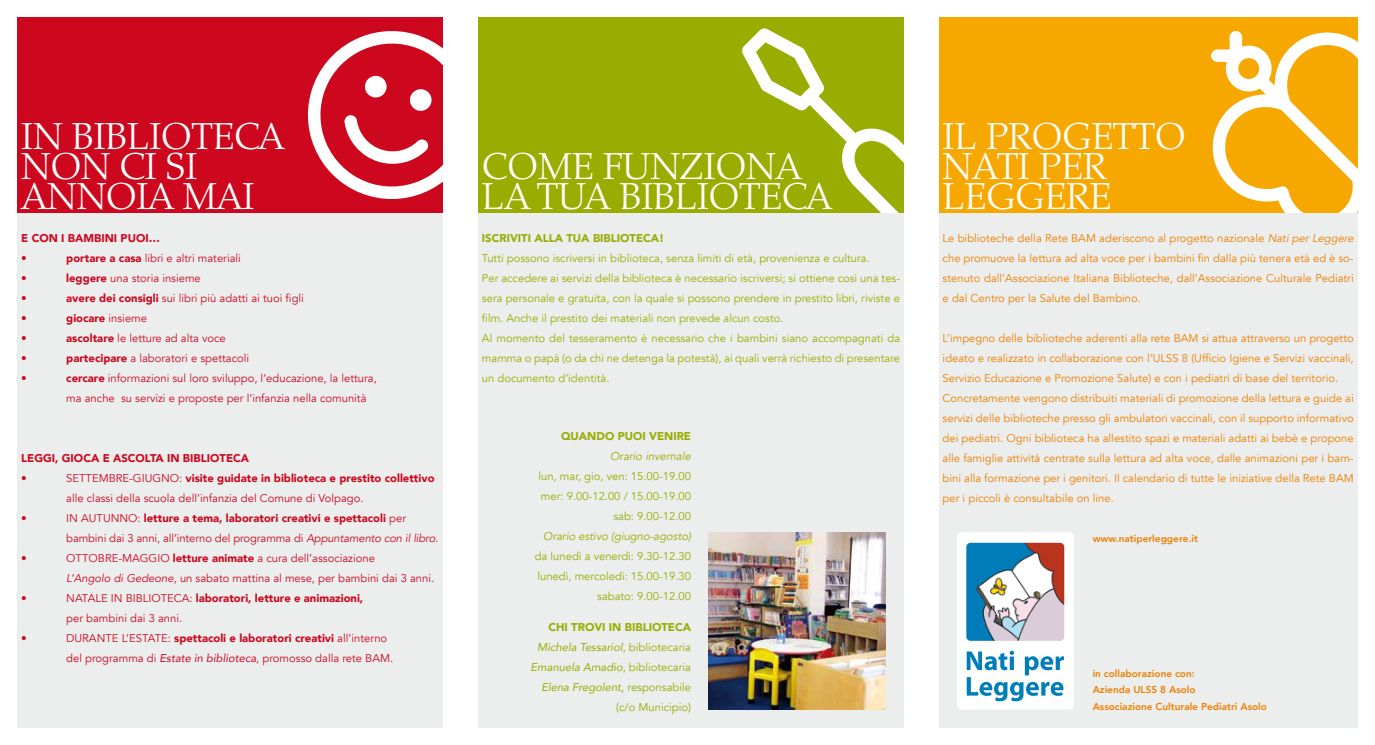
<style>
.page{position:relative;width:1375px;height:745px;background:#fff}
.page>*{position:absolute;margin:0;border:0;box-sizing:border-box;transform-origin:0 0}
.t1{font:300 37.5px/30px "Palatino";color:#fff}
.t2{font:11.25px/20px "Avenir";color:#ee7f00;text-align:justify}
.t3{font:11.25px/20px "Avenir";color:#cd071e}
.t4{font:11.25px/20px "Avenir";color:#99ac00;text-align:right}
.t5{font:900 11.25px/20px "Avenir";color:#cd071e}
.t6{font:900 11.25px "Avenir";color:#99ac00}
.t7{font:italic 11.25px "Avenir";color:#99ac00}
.t8{font:800 10px/16.2px "Avenir";color:#ee7f00}
.s1{font-weight:900}
.s2{font-weight:400}
.s3{font-style:italic}
</style>
<div class="page">
<div style="left:18px;top:213px;width:425px;height:513px;background:#eceded"></div>
<div style="left:18px;top:18px;width:425px;height:195px;background:#cd071e"></div>
<div style="left:478px;top:18px;width:426px;height:195px;background:#99ac00"></div>
<svg style="left:307px;top:31px;width:136px;height:168px"></svg>
<svg style="left:742px;top:28px;width:162px;height:185px"></svg>
<div style="left:478px;top:213px;width:426px;height:513px;background:#eceded"></div>
<div style="left:939px;top:18px;width:418px;height:195px;background:#f7a800"></div>
<svg style="left:1211px;top:27px;width:147px;height:208px"></svg>
<div style="left:939px;top:213px;width:418px;height:513px;background:#eceded"></div>
<img style="left:709px;top:532px;width:177px;height:177px">
<div style="left:957px;top:531px;width:117px;height:178px;background:#fff;border-radius:5px"></div>
<svg style="left:967px;top:650px;width:97px;height:50px"></svg>
<img style="left:966px;top:542px;width:98px;height:98px">
<h1 class="t1" style="left:21px;top:122px;width:265px">IN BIBLIOTECA<br>NON CI SI<br>ANNOIA MAI</h1>
<p class="t5" style="left:21px;top:227px;width:86px">E CON I BAMBINI</p>
<p class="t5" style="left:121px;top:227px;width:41px">PUOI …</p>
<p class="t3" style="left:21px;top:248px;width:7px">•</p>
<p class="t3" style="left:66px;top:248px;width:176px"><span class="s1">portare a casa</span> libri e altri materiali</p>
<p class="t3" style="left:21px;top:268px;width:7px">•</p>
<p class="t3" style="left:66px;top:268px;width:136px"><span class="s1">leggere</span> una storia insieme</p>
<p class="t3" style="left:21px;top:288px;width:7px">•</p>
<p class="t3" style="left:66px;top:288px;width:239px"><span class="s1">avere dei consigli</span> sui libri più adatti ai tuoi figli</p>
<p class="t3" style="left:21px;top:308px;width:7px">•</p>
<p class="t5" style="left:66px;top:307px;width:82px">giocare <span class="s2">insieme</span></p>
<p class="t3" style="left:21px;top:328px;width:7px">•</p>
<p class="t3" style="left:66px;top:328px;width:161px"><span class="s1">ascoltare</span> le letture ad alta voce</p>
<p class="t3" style="left:21px;top:348px;width:7px">•</p>
<p class="t3" style="left:66px;top:348px;width:184px"><span class="s1">partecipare</span> a laboratori e spettacoli</p>
<p class="t3" style="left:21px;top:368px;width:7px">•</p>
<p class="t3" style="left:66px;top:368px;width:312px"><span class="s1">cercare</span> informazioni sul loro sviluppo, l’educazione, la lettura, ma anche su servizi e proposte per l’infanzia nella comunità</p>
<p class="t5" style="left:21px;top:447px;width:14px">LEGGI</p>
<p class="t5" style="left:55px;top:447px;width:15px">, GIO</p>
<p class="t5" style="left:83px;top:447px;width:131px">CA E ASCOLTA IN BIBLIOTE</p>
<p class="t5" style="left:233px;top:447px;width:18px">CA</p>
<p class="t3" style="left:21px;top:468px;width:7px">•</p>
<p class="t3" style="left:66px;top:468px;width:15px">settemb</p>
<p class="t3" style="left:66px;top:468px;width:370px;text-indent:50px">re-gi ugno: <span class="s1">visite guidate in biblioteca e prestito collettivo </span>alle classi della scuola dell’infanzia del Comune di Volpago.</p>
<p class="t3" style="left:21px;top:508px;width:7px">•</p>
<p class="t3" style="left:66px;top:508px;width:374px">i n autunno: <span class="s1">letture a tema, laboratori creativi e spettacoli</span> per bambini dai 3 anni, all’interno del programma di <span class="s3">Appuntamento con il libro.</span></p>
<p class="t3" style="left:21px;top:548px;width:7px">•</p>
<p class="t3" style="left:66px;top:548px;width:369px">ottob re-maggi o <span class="s1">letture animate</span> a cura dell’associazione<br><span class="s3">L’Angolo di Gedeone</span>, un sabato mattina al mese, per bambini dai 3 anni.</p>
<p class="t3" style="left:21px;top:588px;width:7px">•</p>
<p class="t3" style="left:66px;top:588px;width:66px">Natale in bibli</p>
<p class="t3" style="left:151px;top:588px;width:18px">otec</p>
<p class="t5" style="left:66px;top:587px;width:298px;text-indent:116px"><span class="s2">a:</span> laboratori, letture e animazioni, <span class="s2">per bambini dai 3 anni.</span></p>
<p class="t3" style="left:21px;top:628px;width:7px">•</p>
<p class="t3" style="left:66px;top:628px;width:328px">durante l’estate : <span class="s1">spettacoli e laboratori creativi</span> all’interno del programma di <span class="s3">Estate in biblioteca</span>, promosso dalla rete BAM.</p>
<h1 class="t1" style="left:482px;top:152px;width:352px">COME FUNZIONA<br>LA TUA BIBLIOTECA</h1>
<p class="t6" style="left:482px;top:228px;width:143px">ISCRIVITI ALLA TUA BIBLIOTE</p>
<p class="t6" style="left:643px;top:228px;width:23px">CA!</p>
<p class="t4" style="left:482px;top:248px;width:420px;text-align:left">Tutti possono iscriversi in biblioteca, senza limiti di età, provenienza e cultura.<br>Per accedere ai servizi della biblioteca è necessario iscriversi; si ottiene così una tes&shy;sera personale e gratuita, con la quale si possono prendere in prestito libri, riviste e film. Anche il prestito dei materiali non prevede alcun costo.<br>Al momento del tesseramento è necessario che i bambini siano accompagnati da mamma o papà (o da chi ne detenga la potestà), ai quali verrà richiesto di presentare un documento d’identità.</p>
<p class="t6" style="left:561px;top:426px;width:104px">QUANDO PUOI VENIRE</p>
<p class="t7" style="left:610px;top:449px;width:82px">Orario invernale</p>
<p class="t4" style="left:538px;top:465px;width:154px">lun, mar, gio, ven: 15.00-19.00 mer: 9.00-12.00 / 15.00-19.00 sab: 9.00-12.00</p>
<p class="t7" style="left:543px;top:529px;width:149px">Orario estivo (giugno-agosto)</p>
<p class="t4" style="left:535px;top:545px;width:158px">da lunedì a venerdì: 9.30-12.30 lunedì, mercoledì: 15.00-19.30 sabato: 9.00-12.00</p>
<p class="t6" style="left:548px;top:617px;width:32px">CHI TRO</p>
<p class="t6" style="left:594px;top:617px;width:62px">VI IN BIBLIOTE</p>
<p class="t4" style="left:531px;top:617px;width:162px"><span class="s1">CA<br></span><span class="s3">Michela Tessariol</span>, bibliotecaria<br><span class="s3">Emanuela Amadio</span>, bibliotecaria<br><span class="s3">Elena Fregolent,</span> responsabile (c/o Municipio)</p>
<h1 class="t1" style="left:943px;top:122px;width:244px">IL PROGETTO<br>NATI PER<br>LEGGERE</h1>
<p class="t2" style="left:943px;top:228px;width:413px">Le biblioteche della Rete BAM aderiscono al progetto nazionale <span class="s3">Nati per Leggere </span>che promuove la lettura ad alta voce per i bambini fin dalla più tenera età ed è so&shy;stenuto dall’Associazione Italiana Biblioteche, dall’Associazione Culturale Pediatri e dal Centro per la Salute del Bambino.</p>
<p class="t2" style="left:943px;top:328px;width:413px;text-align:left">L’impegno delle biblioteche aderenti alla rete BAM si attua attraverso un progetto ideato e realizzato in collaborazione con l’ULSS 8 (Ufficio Igiene e Servizi vaccinali, Servizio Educazione e Promozione Salute) e con i pediatri di base del territorio.<br>Concretamente vengono distribuiti materiali di promozione della lettura e guide ai servizi delle biblioteche presso gli ambulatori vaccinali, con il supporto informativo dei pediatri. Ogni biblioteca ha allestito spazi e materiali adatti ai bebè e propone alle famiglie attività centrate sulla lettura ad alta voce, dalle animazioni per i bam&shy;bini alla formazione per i genitori. Il calendario di tutte le iniziative della Rete BAM per i piccoli è consultabile on line.</p>
<p class="t8" style="left:1093px;top:529px;width:107px">www.natiperleggere.it</p>
<p class="t8" style="left:1093px;top:664px;width:176px">in collaborazione con:<br>Azienda ULSS 8 Asolo<br>Associazione Culturale Pediatri Asolo</p>
</div>
